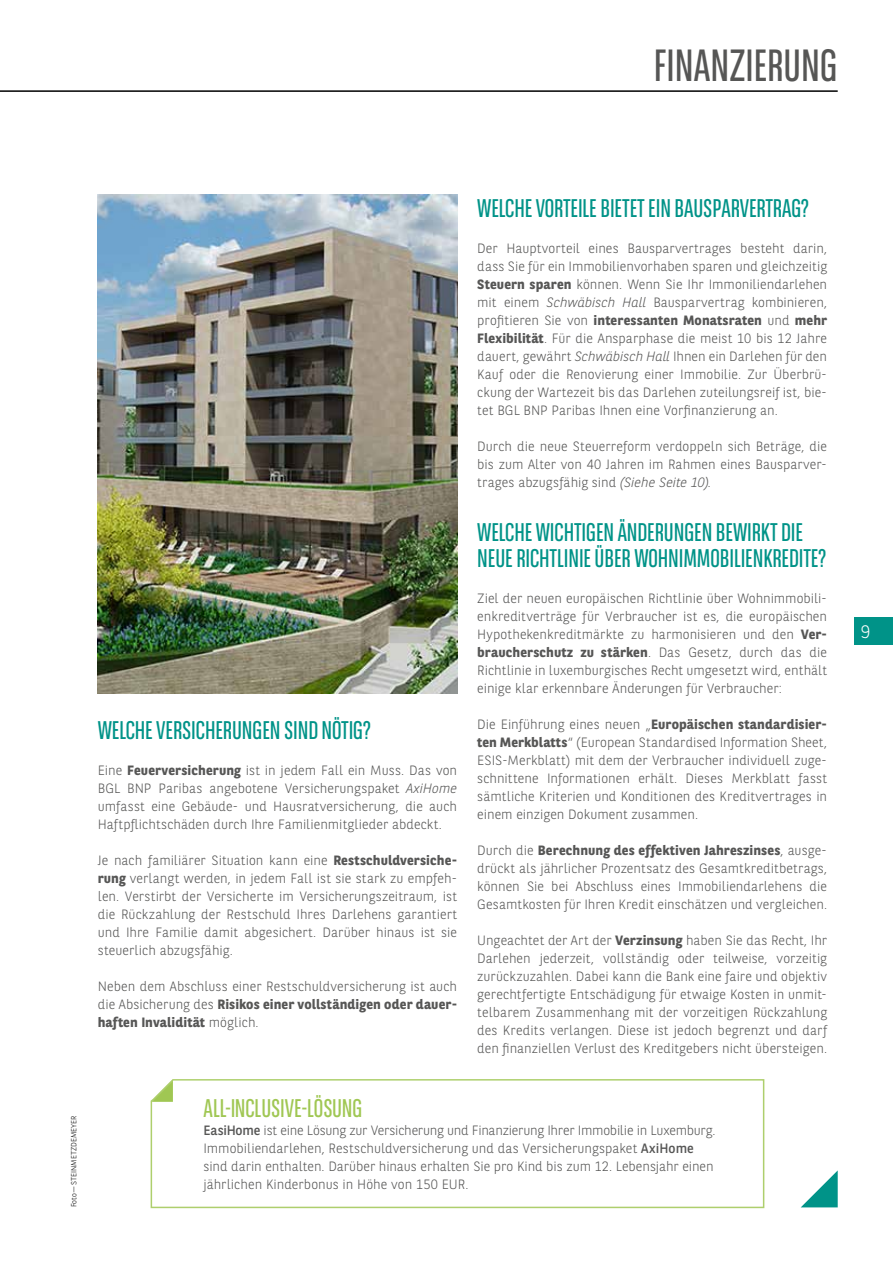
<style>
.page{position:relative;width:893px;height:1263px;background:#fff}
.page>*{position:absolute;margin:0;border:0;box-sizing:border-box;transform-origin:0 0}
.t1{font:45px "BNPP Sans Condensed";color:#565655}
.t2{font:25.5px/25.5px "BNPP Sans Condensed";letter-spacing:-.005em;color:#009388}
.t3{font:25.5px "BNPP Sans Condensed";letter-spacing:-.005em;color:#a0c753}
.t4{font:300 18px "BNPP Sans";color:#fff}
.t5{font:300 13.5px/18px "BNPP Sans";color:#565655;text-align:justify}
.t6{font:300 7.5px "BNPP Sans";color:#000}
.s1{font-weight:700}
.s2{font-style:italic}
.s3{font-weight:400}
</style>
<div class="page">
<svg style="left:150px;top:1079px;width:615px;height:130px"></svg>
<svg style="left:152px;top:1080px;width:21px;height:22px"></svg>
<svg style="left:801px;top:1170px;width:37px;height:37px"></svg>
<div style="left:855px;top:618px;width:38px;height:27px;background:#009388"></div>
<hr style="left:0;top:90px;width:838px;height:2px;background:#000">
<img style="left:98px;top:194px;width:359px;height:499px">
<h1 class="t1" style="left:654px;top:42px;width:185px">FINANZIERUNG</h1>
<p class="t6" style="left:69px;top:1207px;width:93px;rotate:-90deg">Foto—STEINMETZDEMEYER</p>
<h2 class="t2" style="left:98px;top:718px;width:274px">WELCHE VERSICHERUNGEN SIND NÖTIG?</h2>
<p class="t5" style="left:98px;top:761px;width:361px">Eine <span class="s1">Feuerversicherung</span> ist in jedem Fall ein Muss. Das von BGL BNP Paribas angebotene Versicherungspaket <span class="s2">AxiHome </span>umfasst eine Gebäude- und Hausratversicherung, die auch Haftpflichtschäden durch Ihre Familienmitglieder abdeckt.</p>
<p class="t5" style="left:98px;top:851px;width:361px">Je nach familiärer Situation kann eine <span class="s1">Restschuldversiche&shy;rung</span> verlangt werden, in jedem Fall ist sie stark zu empfeh&shy;len. Verstirbt der Versicherte im Versicherungszeitraum, ist die Rückzahlung der Restschuld Ihres Darlehens garantiert und Ihre Familie damit abgesichert. Darüber hinaus ist sie steuerlich abzugsfähig.</p>
<p class="t5" style="left:98px;top:977px;width:361px">Neben dem Abschluss einer Restschuldversicherung ist auch die Absicherung des <span class="s1">Risikos einer vollständigen oder dauer&shy;haften Invalidität</span> möglich.</p>
<h2 class="t2" style="left:477px;top:196px;width:333px">WELCHE VORTEILE BIETET EIN BAUSPARVERTRAG?</h2>
<p class="t5" style="left:477px;top:239px;width:351px">Der Hauptvorteil eines Bausparvertrages besteht darin, dass Sie für ein Immobilienvorhaben sparen und gleichzeitig <span class="s1">Steuern sparen</span> können. Wenn Sie Ihr Immoniliendarlehen mit einem <span class="s2">Schwäbisch Hall</span> Bausparvertrag kombinieren, profitieren Sie von <span class="s1">interessanten Monatsraten</span> und <span class="s1">mehr Flexibilität</span>. Für die Ansparphase die meist 10 bis 12 Jahre dauert, gewährt <span class="s2">Schwäbisch Hall</span> Ihnen ein Darlehen für den Kauf oder die Renovierung einer Immobilie. Zur Überbrü&shy;ckung der Wartezeit bis das Darlehen zuteilungsreif ist, bie&shy;tet BGL BNP Paribas Ihnen eine Vorfinanzierung an.</p>
<p class="t5" style="left:477px;top:437px;width:351px">Durch die neue Steuerreform verdoppeln sich Beträge, die bis zum Alter von 40 Jahren im Rahmen eines Bausparver&shy;trages abzugsfähig sind <span class="s2">(Siehe Seite 10).</span></p>
<h2 class="t2" style="left:477px;top:520px;width:350px">WELCHE WICHTIGEN ÄNDERUNGEN BEWIRKT DIE<br>NEUE RICHTLINIE ÜBER WOHNIMMOBILIENKREDITE?</h2>
<p class="t5" style="left:477px;top:588px;width:351px">Ziel der neuen europäischen Richtlinie über Wohnimmobili&shy;enkreditverträge für Verbraucher ist es, die europäischen Hypothekenkreditmärkte zu harmonisieren und den <span class="s1">Ver&shy;braucherschutz zu stärken</span>. Das Gesetz, durch das die Richtlinie in luxemburgisches Recht umgesetzt wird, enthält einige klar erkennbare Änderungen für Verbraucher:</p>
<p class="t5" style="left:477px;top:714px;width:351px">Die Einführung eines neuen „<span class="s1">Europäischen standardisier&shy;ten Merkblatts</span>“ (European Standardised Information Sheet, ESIS-Merkblatt) mit dem der Verbraucher individuell zuge&shy;schnittene Informationen erhält. Dieses Merkblatt fasst sämtliche Kriterien und Konditionen des Kreditvertrages in einem einzigen Dokument zusammen.</p>
<p class="t5" style="left:477px;top:840px;width:351px">Durch die <span class="s1">Berechnung des effektiven Jahreszinses</span>, ausge&shy;drückt als jährlicher Prozentsatz des Gesamtkreditbetrags, können Sie bei Abschluss eines Immobiliendarlehens die Gesamtkosten für Ihren Kredit einschätzen und vergleichen.</p>
<p class="t5" style="left:477px;top:930px;width:351px">Ungeachtet der Art der <span class="s1">Verzinsung</span> haben Sie das Recht, Ihr Darlehen jederzeit, vollständig oder teilweise, vorzeitig zurückzuzahlen. Dabei kann die Bank eine faire und objektiv gerechtfertigte Entschädigung für etwaige Kosten in unmit&shy;telbarem Zusammenhang mit der vorzeitigen Rückzahlung des Kredits verlangen. Diese ist jedoch begrenzt und darf den finanziellen Verlust des Kreditgebers nicht übersteigen.</p>
<h2 class="t3" style="left:203px;top:1095px;width:160px">ALL-INCLUSIVE-LÖSUNG</h2>
<p class="t5" style="left:203px;top:1121px;width:514px;text-align:left"><span class="s3">EasiHome</span> ist eine Lösung zur Versicherung und Finanzierung Ihrer Immobilie in Luxemburg.<br>Immobiliendarlehen, Restschuldversicherung und das Versicherungspaket <span class="s3">AxiHome </span>sind darin enthalten. Darüber hinaus erhalten Sie pro Kind bis zum 12. Lebensjahr einen jährlichen Kinderbonus in Höhe von 150 EUR.</p>
<h3 class="t4" style="left:861px;top:620px;width:11px">9</h3>
</div>
